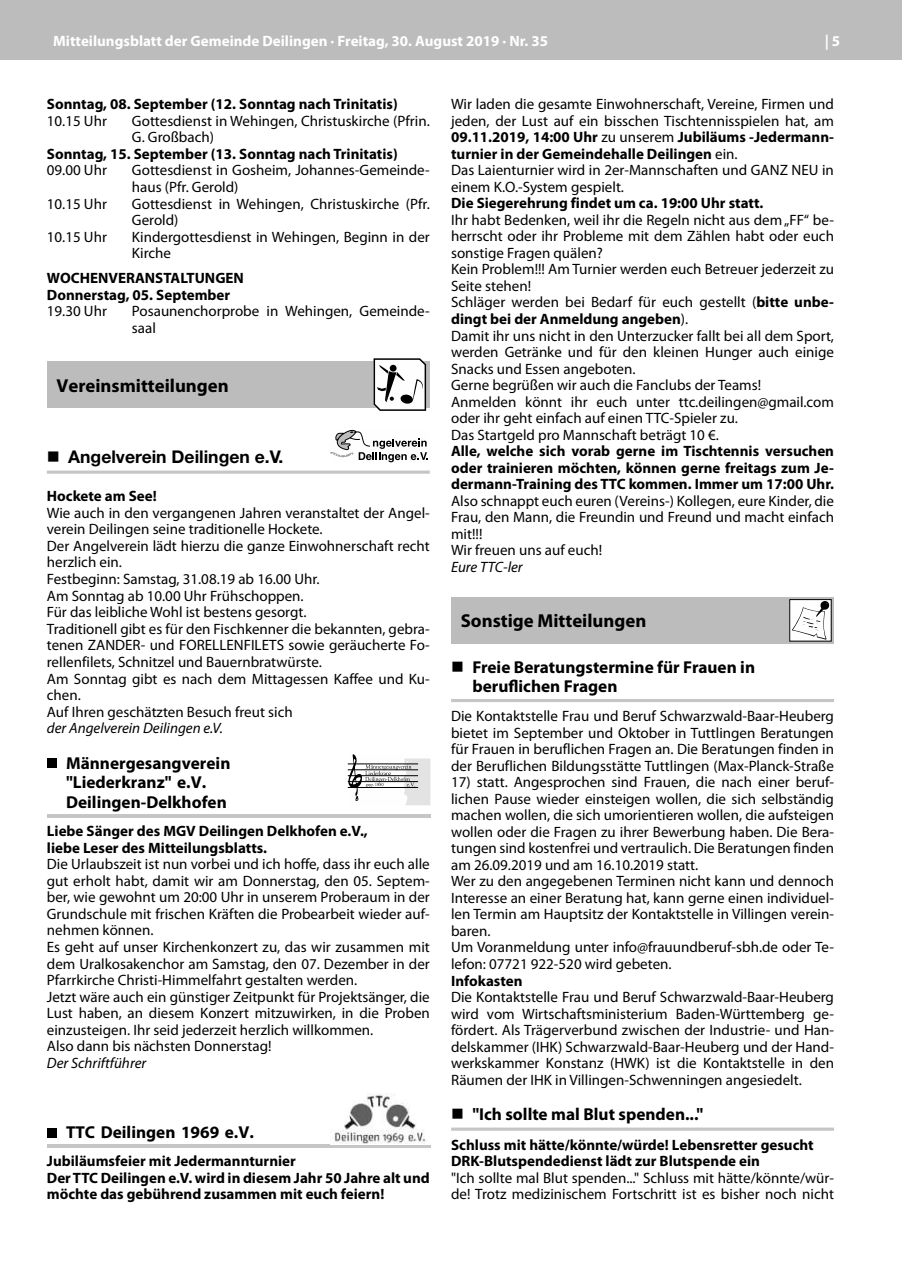
<style>
.page{position:relative;width:902px;height:1280px;background:#fff}
.page>*{position:absolute;margin:0;border:0;box-sizing:border-box;transform-origin:0 0}
.t1{font:700 18.75px "Myriad Pro";color:#000}
.t2{font:700 17.55px "Helvetica Neue";color:#000}
.t3{font:700 17.25px/19.2px "Myriad Pro";color:#000}
.t4{font:15px/16.5px "Myriad Pro";color:#000}
.t5{font:700 15px/16.5px "Myriad Pro";color:#000}
.t6{font:700 15px "Myriad Pro";color:#fff}
.t7{font:italic 15px "Myriad Pro";color:#000}
.s1{font-weight:700}
</style>
<div class="page">
<div style="left:0;top:0;width:901px;height:60px;background:#bcbcbc"></div>
<hr style="left:47px;top:471px;width:383px;height:3px;background:#c6c6c6">
<div style="left:47px;top:361px;width:383px;height:47px;background:#bcbcbc"></div>
<svg style="left:373px;top:358px;width:53px;height:53px"></svg>
<div style="left:389px;top:365px;width:7px;height:7px;background:#000;border-radius:50%"></div>
<svg style="left:330px;top:430px;width:98px;height:32px"></svg>
<svg style="left:348px;top:754px;width:82px;height:51px"></svg>
<div style="left:47px;top:758px;width:9px;height:9px;background:#000"></div>
<hr style="left:47px;top:814px;width:383px;height:3px;background:#c6c6c6">
<div style="left:47px;top:1128px;width:9px;height:9px;background:#000"></div>
<hr style="left:47px;top:1144px;width:383px;height:3px;background:#c6c6c6">
<img style="left:331px;top:1093px;width:95px;height:51px">
<hr style="left:451px;top:699px;width:382px;height:3px;background:#c6c6c6">
<svg style="left:451px;top:1127px;width:382px;height:4px"></svg>
<div style="left:451px;top:597px;width:382px;height:47px;background:#bcbcbc"></div>
<div style="left:789px;top:599px;width:42px;height:43px;border:1px solid #000"></div>
<svg style="left:791px;top:601px;width:38px;height:39px"></svg>
<p class="t6" style="left:53px;top:31px;width:496px">Mitteilungsblatt der Gemeinde Deilingen · Freitag, 30. August 2019 · Nr. 35</p>
<p class="t6" style="left:824px;top:31px;width:17px">| 5</p>
<p class="t5" style="left:47px;top:95px;width:352px">Sonntag, 08. September (12. Sonntag nach Trinitatis)</p>
<p class="t4" style="left:47px;top:112px;width:61px">10.15 Uhr</p>
<p class="t4" style="left:132px;top:112px;width:299px">Gottesdienst in Wehingen, Christuskirche (Pfrin.<br>G. Großbach)</p>
<p class="t5" style="left:47px;top:145px;width:352px">Sonntag, 15. September (13. Sonntag nach Trinitatis)</p>
<p class="t4" style="left:47px;top:162px;width:61px">09.00 Uhr</p>
<p class="t4" style="left:132px;top:162px;width:299px">Gottesdienst in Gosheim, Johannes-Gemeinde&shy;haus (Pfr. Gerold)</p>
<p class="t4" style="left:47px;top:195px;width:61px">10.15 Uhr</p>
<p class="t4" style="left:132px;top:195px;width:299px">Gottesdienst in Wehingen, Christuskirche (Pfr.<br>Gerold)</p>
<p class="t4" style="left:47px;top:228px;width:61px">10.15 Uhr</p>
<p class="t4" style="left:132px;top:228px;width:299px">Kindergottesdienst in Wehingen, Beginn in der<br>Kirche</p>
<p class="t5" style="left:47px;top:270px;width:198px">WOCHENVERANSTALTUNGEN<br>Donnerstag, 05. September</p>
<p class="t4" style="left:47px;top:303px;width:61px">19.30 Uhr</p>
<p class="t4" style="left:132px;top:303px;width:299px">Posaunenchorprobe in Wehingen, Gemeinde&shy;saal</p>
<p class="t1" style="left:57px;top:373px;width:174px">Vereinsmitteilungen</p>
<p class="t2" style="left:68px;top:446px;width:217px">Angelverein Deilingen e.V.</p>
<p class="t5" style="left:47px;top:487px;width:111px">Hockete am See!</p>
<p class="t4" style="left:47px;top:504px;width:384px">Wie auch in den vergangenen Jahren veranstaltet der Angel&shy;verein Deilingen seine traditionelle Hockete.<br>Der Angelverein lädt hierzu die ganze Einwohnerschaft recht herzlich ein.<br>Festbeginn: Samstag, 31.08.19 ab 16.00 Uhr.<br>Am Sonntag ab 10.00 Uhr Frühschoppen.<br>Für das leibliche Wohl ist bestens gesorgt.<br>Traditionell gibt es für den Fischkenner die bekannten, gebra&shy;tenen ZANDER- und FORELLENFILETS sowie geräucherte Fo&shy;rellenfilets, Schnitzel und Bauernbratwürste.<br>Am Sonntag gibt es nach dem Mittagessen Kaffee und Ku&shy;chen.<br>Auf Ihren geschätzten Besuch freut sich</p>
<p class="t7" style="left:47px;top:719px;width:177px">der Angelverein Deilingen e.V.</p>
<p class="t3" style="left:66px;top:753px;width:166px">Männergesangverein "Liederkranz" e.V.<br>Deilingen-Delkhofen</p>
<p class="t5" style="left:47px;top:822px;width:322px">Liebe Sänger des MGV Deilingen Delkhofen e.V., liebe Leser des Mitteilungsblatts.</p>
<p class="t4" style="left:47px;top:855px;width:384px">Die Urlaubszeit ist nun vorbei und ich hoffe, dass ihr euch alle gut erholt habt, damit wir am Donnerstag, den 05. Septem&shy;ber, wie gewohnt um 20:00 Uhr in unserem Proberaum in der Grundschule mit frischen Kräften die Probearbeit wieder auf&shy;nehmen können.<br>Es geht auf unser Kirchenkonzert zu, das wir zusammen mit dem Uralkosakenchor am Samstag, den 07. Dezember in der Pfarrkirche Christi-Himmelfahrt gestalten werden.<br>Jetzt wäre auch ein günstiger Zeitpunkt für Projektsänger, die Lust haben, an diesem Konzert mitzuwirken, in die Proben einzusteigen. Ihr seid jederzeit herzlich willkommen.<br>Also dann bis nächsten Donnerstag!</p>
<p class="t7" style="left:47px;top:1054px;width:101px">Der Schriftführer</p>
<p class="t3" style="left:66px;top:1122px;width:189px">TTC Deilingen 1969 e.V.</p>
<p class="t5" style="left:47px;top:1152px;width:384px">Jubiläumsfeier mit Jedermannturnier<br>Der TTC Deilingen e.V. wird in diesem Jahr 50 Jahre alt und möchte das gebührend zusammen mit euch feiern!</p>
<p class="t4" style="left:451px;top:96px;width:384px">Wir laden die gesamte Einwohnerschaft, Vereine, Firmen und jeden, der Lust auf ein bisschen Tischtennisspielen hat, am <span class="s1">09.11.2019, 14:00 Uhr</span> zu unserem <span class="s1">Jubiläums -Jedermann&shy;turnier in der Gemeindehalle Deilingen</span> ein.<br>Das Laienturnier wird in 2er-Mannschaften und GANZ NEU in einem K.O.-System gespielt.</p>
<p class="t5" style="left:451px;top:194px;width:314px">Die Siegerehrung findet um ca. 19:00 Uhr statt.</p>
<p class="t4" style="left:451px;top:211px;width:384px">Ihr habt Bedenken, weil ihr die Regeln nicht aus dem „FF“ be&shy;herrscht oder ihr Probleme mit dem Zählen habt oder euch sonstige Fragen quälen?<br>Kein Problem!!! Am Turnier werden euch Betreuer jederzeit zu Seite stehen!<br>Schläger werden bei Bedarf für euch gestellt (<span class="s1">bitte unbe&shy;dingt bei der Anmeldung angeben</span>).<br>Damit ihr uns nicht in den Unterzucker fallt bei all dem Sport, werden Getränke und für den kleinen Hunger auch einige Snacks und Essen angeboten.<br>Gerne begrüßen wir auch die Fanclubs der Teams!<br>Anmelden könnt ihr euch unter ttc.deilingen@gmail.com oder ihr geht einfach auf einen TTC-Spieler zu.<br>Das Startgeld pro Mannschaft beträgt 10 €.</p>
<p class="t5" style="left:451px;top:442px;width:384px;text-align:justify">Alle, welche sich vorab gerne im Tischtennis versuchen oder trainieren möchten, können gerne freitags zum Je&shy;dermann-Training des TTC kommen. Immer um 17:00 Uhr.</p>
<p class="t4" style="left:451px;top:492px;width:384px">Also schnappt euch euren (Vereins-) Kollegen, eure Kinder, die Frau, den Mann, die Freundin und Freund und macht einfach mit!!!<br>Wir freuen uns auf euch!</p>
<p class="t7" style="left:451px;top:558px;width:73px">Eure TTC-ler</p>
<p class="t1" style="left:460px;top:609px;width:187px">Sonstige Mitteilungen</p>
<p class="t3" style="left:472px;top:657px;width:284px;line-height:18.8px">Freie Beratungstermine für Frauen in beruflichen Fragen</p>
<p class="t4" style="left:451px;top:707px;width:384px;text-align:justify">Die Kontaktstelle Frau und Beruf Schwarzwald-Baar-Heuberg bietet im September und Oktober in Tuttlingen Beratungen für Frauen in beruflichen Fragen an. Die Beratungen finden in der Beruflichen Bildungsstätte Tuttlingen (Max-Planck-Straße</p>
<p class="t4" style="left:451px;top:774px;width:384px">17) statt. Angesprochen sind Frauen, die nach einer beruf&shy;lichen Pause wieder einsteigen wollen, die sich selbständig machen wollen, die sich umorientieren wollen, die aufsteigen wollen oder die Fragen zu ihrer Bewerbung haben. Die Bera&shy;tungen sind kostenfrei und vertraulich. Die Beratungen finden am 26.09.2019 und am 16.10.2019 statt.<br>Wer zu den angegebenen Terminen nicht kann und dennoch Interesse an einer Beratung hat, kann gerne einen individuel&shy;len Termin am Hauptsitz der Kontaktstelle in Villingen verein&shy;baren.<br>Um Voranmeldung unter info@frauundberuf-sbh.de oder Te&shy;lefon: 07721 922-520 wird gebeten.</p>
<p class="t5" style="left:451px;top:972px;width:73px">Infokasten</p>
<p class="t4" style="left:451px;top:988px;width:384px;text-align:justify">Die Kontaktstelle Frau und Beruf Schwarzwald-Baar-Heuberg wird vom Wirtschaftsministerium Baden-Württemberg ge&shy;fördert. Als Trägerverbund zwischen der Industrie- und Han&shy;delskammer (IHK) Schwarzwald-Baar-Heuberg und der Hand&shy;werkskammer Konstanz (HWK) ist die Kontaktstelle in den Räumen der IHK in Villingen-Schwenningen angesiedelt.</p>
<p class="t3" style="left:472px;top:1104px;width:232px">"Ich sollte mal Blut spenden..."</p>
<p class="t5" style="left:451px;top:1136px;width:364px">Schluss mit hätte/könnte/würde! Lebensretter gesucht<br>DRK-Blutspendedienst lädt zur Blutspende ein</p>
<p class="t4" style="left:451px;top:1169px;width:384px">"Ich sollte mal Blut spenden..." Schluss mit hätte/könnte/wür&shy;de! Trotz medizinischem Fortschritt ist es bisher noch nicht</p>
</div>
